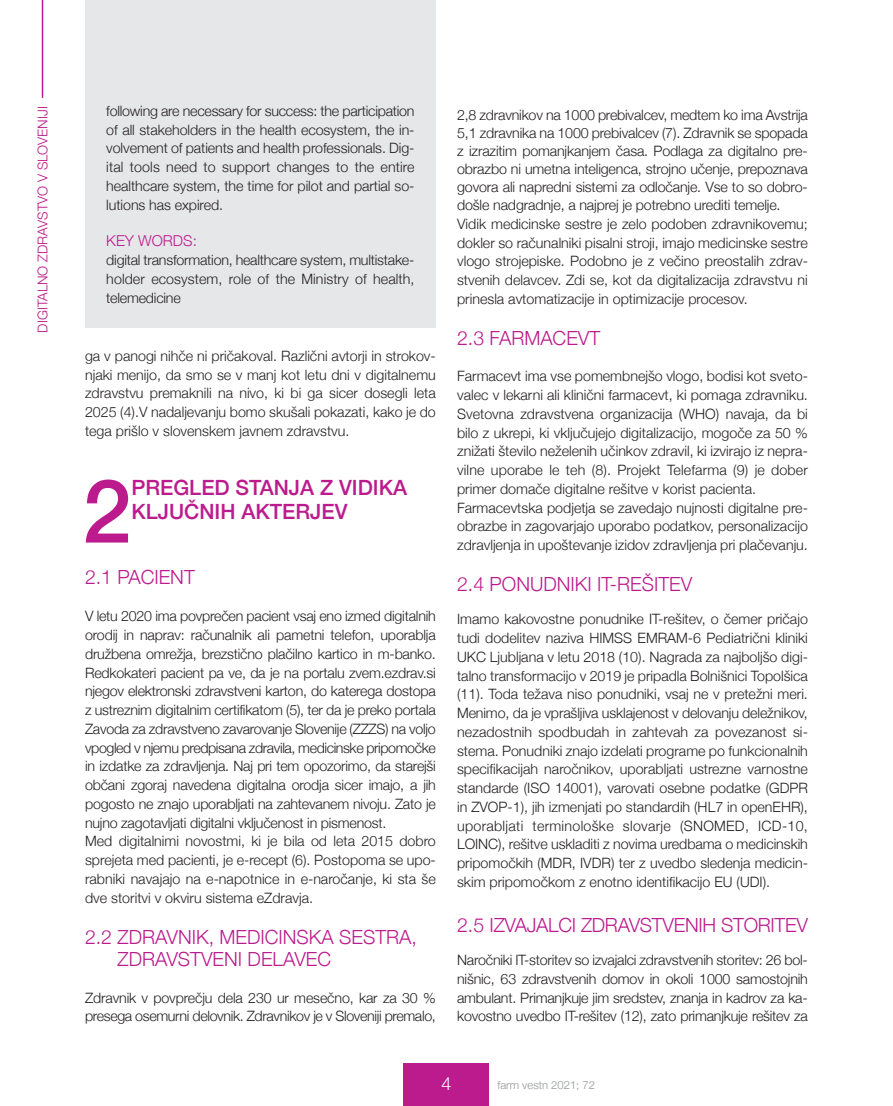
<style>
.page{position:relative;width:893px;height:1106px;background:#fff}
.page>*{position:absolute;margin:0;border:0;box-sizing:border-box;transform-origin:0 0}
.t1{font:500 88.2px "Helvetica Neue";color:#bc1b8d}
.t2{font:500 21px/24px "Helvetica Neue";color:#bc1b8d}
.t3{font:300 19.5px/22.5px "Helvetica Neue";color:#bc1b8d}
.t4{font:300 18px "Helvetica Neue";color:#fff}
.t5{font:300 15px "Helvetica Neue";color:#bc1b8d}
.t6{font:300 14.25px/18.8px "Helvetica Neue";letter-spacing:-.01em;color:#231f20;text-align:justify}
.t7{font:300 13.5px "Helvetica Neue";color:#bc1b8d}
.t8{font:300 11.25px "Helvetica Neue";color:#939598}
</style>
<div class="page">
<div style="left:404px;top:1063px;width:85px;height:43px;background:#bc1b8d"></div>
<hr style="left:42px;top:0;width:1px;height:98px;background:#bc1b8d">
<div style="left:85px;top:0;width:351px;height:327px;background:#e6e7e9"></div>
<p class="t7" style="left:35px;top:333px;width:228px;rotate:-90deg">DIGITALNO ZDRAVSTVO V SLOVENIJI</p>
<p class="t6" style="left:106px;top:101px;width:310px">following are necessary for success: the participation of all stakeholders in the health ecosystem, the in&shy;volvement of patients and health professionals. Dig&shy;ital tools need to support changes to the entire healthcare system, the time for pilot and partial so&shy;lutions has expired.</p>
<p class="t5" style="left:106px;top:232px;width:92px">KEY WORDS:</p>
<p class="t6" style="left:106px;top:250px;width:310px">digital transformation, healthcare system, multistake&shy;holder ecosystem, role of the Ministry of health, telemedicine</p>
<p class="t6" style="left:85px;top:346px;width:352px">ga v panogi nihče ni pričakoval. Različni avtorji in strokov&shy;njaki menijo, da smo se v manj kot letu dni v digitalnemu zdravstvu premaknili na nivo, ki bi ga sicer dosegli leta 2025 (4).V nadaljevanju bomo skušali pokazati, kako je do tega prišlo v slovenskem javnem zdravstvu.</p>
<h1 class="t1" style="left:82px;top:456px;width:51px">2</h1>
<h2 class="t2" style="left:131px;top:474px;width:277px">PREGLED STANJA Z VIDIKA<br>KLJUČNIH AKTERJEV</h2>
<h3 class="t3" style="left:85px;top:565px;width:111px">2.1 PACIENT</h3>
<p class="t6" style="left:85px;top:606px;width:352px;text-align:left">V letu 2020 ima povprečen pacient vsaj eno izmed digitalnih orodij in naprav: računalnik ali pametni telefon, uporablja družbena omrežja, brezstično plačilno kartico in m-banko.<br>Redkokateri pacient pa ve, da je na portalu zvem.ezdrav.si njegov elektronski zdravstveni karton, do katerega dostopa z ustreznim digitalnim certifikatom (5), ter da je preko portala Zavoda za zdravstveno zavarovanje Slovenije (ZZZS) na voljo vpogled v njemu predpisana zdravila, medicinske pripomočke in izdatke za zdravljenja. Naj pri tem opozorimo, da starejši občani zgoraj navedena digitalna orodja sicer imajo, a jih pogosto ne znajo uporabljati na zahtevanem nivoju. Zato je nujno zagotavljati digitalni vključenost in pismenost.<br>Med digitalnimi novostmi, ki je bila od leta 2015 dobro sprejeta med pacienti, je e-recept (6). Postopoma se upo&shy;rabniki navajajo na e-napotnice in e-naročanje, ki sta še dve storitvi v okviru sistema eZdravja.</p>
<h3 class="t3" style="left:117px;top:925px;width:301px;text-indent:-32px">2.2 ZDRAVNIK, MEDICINSKA SESTRA,<br>ZDRAVSTVENI DELAVEC</h3>
<p class="t6" style="left:85px;top:988px;width:352px;line-height:18px">Zdravnik v povprečju dela 230 ur mesečno, kar za 30 % presega osemurni delovnik. Zdravnikov je v Sloveniji premalo,</p>
<p class="t6" style="left:457px;top:105px;width:352px;text-align:left">2,8 zdravnikov na 1000 prebivalcev, medtem ko ima Avstrija 5,1 zdravnika na 1000 prebivalcev (7). Zdravnik se spopada z izrazitim pomanjkanjem časa. Podlaga za digitalno pre&shy;obrazbo ni umetna inteligenca, strojno učenje, prepoznava govora ali napredni sistemi za odločanje. Vse to so dobro&shy;došle nadgradnje, a najprej je potrebno urediti temelje.<br>Vidik medicinske sestre je zelo podoben zdravnikovemu; dokler so računalniki pisalni stroji, imajo medicinske sestre vlogo strojepiske. Podobno je z večino preostalih zdrav&shy;stvenih delavcev. Zdi se, kot da digitalizacija zdravstvu ni prinesla avtomatizacije in optimizacije procesov.</p>
<h3 class="t3" style="left:457px;top:326px;width:145px">2.3 FARMACEVT</h3>
<p class="t6" style="left:457px;top:366px;width:352px;text-align:left">Farmacevt ima vse pomembnejšo vlogo, bodisi kot sveto&shy;valec v lekarni ali klinični farmacevt, ki pomaga zdravniku.<br>Svetovna zdravstvena organizacija (WHO) navaja, da bi bilo z ukrepi, ki vključujejo digitalizacijo, mogoče za 50 % znižati število neželenih učinkov zdravil, ki izvirajo iz nepra&shy;vilne uporabe le teh (8). Projekt Telefarma (9) je dober primer domače digitalne rešitve v korist pacienta.<br>Farmacevtska podjetja se zavedajo nujnosti digitalne pre&shy;obrazbe in zagovarjajo uporabo podatkov, personalizacijo zdravljenja in upoštevanje izidov zdravljenja pri plačevanju.</p>
<h3 class="t3" style="left:457px;top:572px;width:237px">2.4 PONUDNIKI IT-REšITEV</h3>
<p class="t6" style="left:457px;top:609px;width:352px">Imamo kakovostne ponudnike IT-rešitev, o čemer pričajo tudi dodelitev naziva HIMSS EMRAM-6 Pediatrični kliniki UKC Ljubljana v letu 2018 (10). Nagrada za najboljšo digi&shy;talno transformacijo v 2019 je pripadla Bolnišnici Topolšica (11). Toda težava niso ponudniki, vsaj ne v pretežni meri.<br>Menimo, da je vprašljiva usklajenost v delovanju deležnikov, nezadostnih spodbudah in zahtevah za povezanost si&shy;stema. Ponudniki znajo izdelati programe po funkcionalnih specifikacijah naročnikov, uporabljati ustrezne varnostne standarde (ISO 14001), varovati osebne podatke (GDPR in ZVOP-1), jih izmenjati po standardih (HL7 in openEHR), uporabljati terminološke slovarje (SNOMED, ICD-10, LOINC), rešitve uskladiti z novima uredbama o medicinskih pripomočkih (MDR, IVDR) ter z uvedbo sledenja medicin&shy;skim pripomočkom z enotno identifikacijo EU (UDI).</p>
<h3 class="t3" style="left:457px;top:913px;width:352px">2.5 IZVAJALCI ZDRAVSTVENIH STORITEV</h3>
<p class="t6" style="left:457px;top:950px;width:352px">Naročniki IT-storitev so izvajalci zdravstvenih storitev: 26 bol&shy;nišnic, 63 zdravstvenih domov in okoli 1000 samostojnih ambulant. Primanjkuje jim sredstev, znanja in kadrov za ka&shy;kovostno uvedbo IT-rešitev (12), zato primanjkuje rešitev za</p>
<p class="t4" style="left:441px;top:1072px;width:12px">4</p>
<p class="t8" style="left:497px;top:1078px;width:99px">farm vestn 2021; 72</p>
</div>
